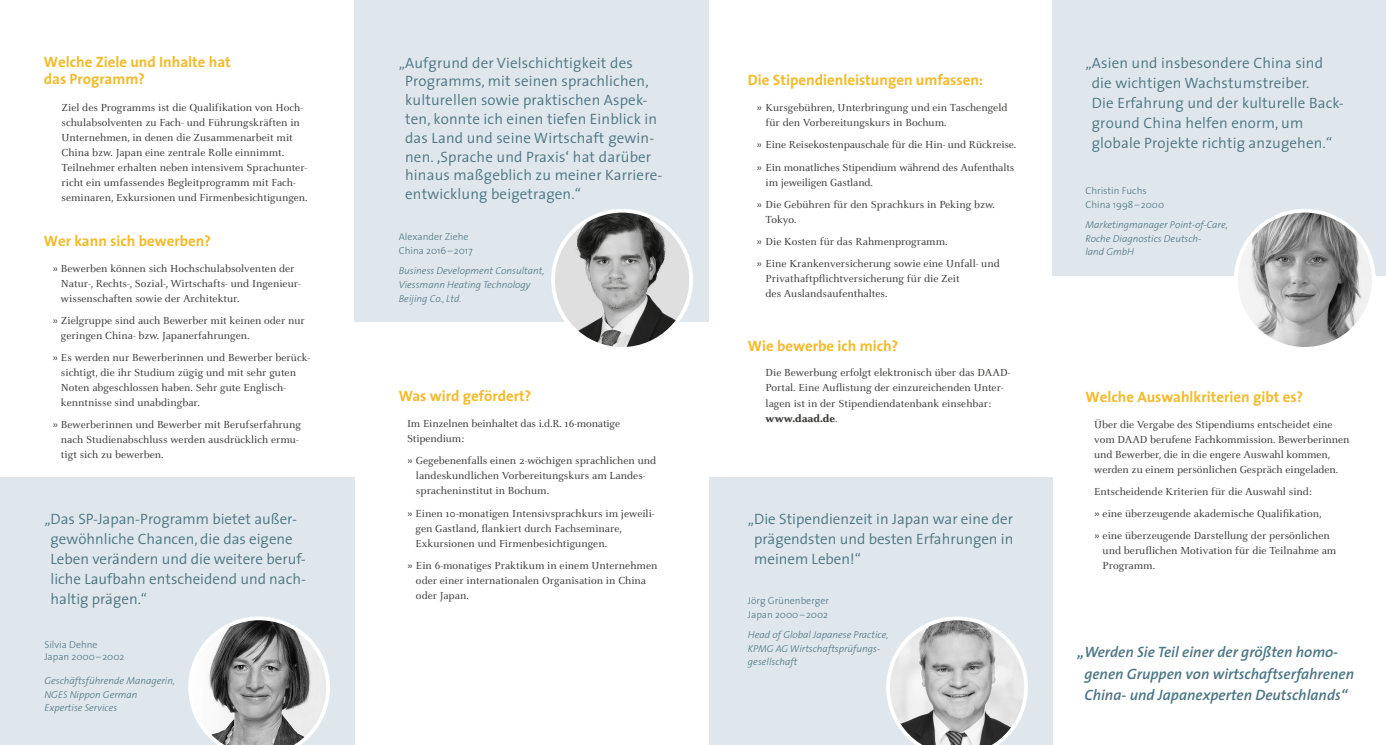
<style>
.page{position:relative;width:1386px;height:745px;background:#fff}
.page>*{position:absolute;margin:0;border:0;box-sizing:border-box;transform-origin:0 0}
.t1{font:300 15px/20px "The Sans";letter-spacing:.01em;color:#4a7483}
.t2{font:700 15px/17.5px "The Sans";color:#f3ba2c}
.t3{font:italic 600 15px/21.2px "The Sans";color:#4a7483}
.t4{font:11.25px/15px "Celeste OT";color:#3c3c3b}
.t5{font:italic 300 10px/13.8px "The Sans";color:#4a7483}
.t6{font:300 10px/13.8px "The Sans";color:#4a7483}
.s1{font-family:"The Sans";font-weight:300}
.s2{font-weight:400}
.s3{font-weight:800}
</style>
<div class="page">
<div style="left:1052px;top:0;width:333px;height:275px;background:#dfe7ec"></div>
<div style="left:354px;top:0;width:354px;height:321px;background:#dfe7ec"></div>
<div style="left:709px;top:477px;width:343px;height:267px;background:#dfe7ec"></div>
<div style="left:0;top:477px;width:354px;height:267px;background:#dfe7ec"></div>
<svg style="left:188px;top:616px;width:142px;height:128px"></svg>
<svg style="left:886px;top:616px;width:142px;height:128px"></svg>
<img style="left:1235px;top:210px;width:138px;height:138px;border-radius:69px">
<div style="left:1233px;top:209px;width:142px;height:141px;border:4px solid #fff;border-radius:50%"></div>
<img style="left:553px;top:210px;width:138px;height:138px;border-radius:69px">
<div style="left:551px;top:209px;width:142px;height:141px;border:4px solid #fff;border-radius:50%"></div>
<h1 class="t2" style="left:44px;top:52px;width:189px">Welche Ziele und Inhalte hat das Programm?</h1>
<p class="t4" style="left:61px;top:100px;width:248px">Ziel des Programms ist die Qualifikation von Hoch&shy;schulabsolventen zu Fach- und Führungskräften in Unternehmen, in denen die Zusammenarbeit mit China bzw. Japan eine zentrale Rolle einnimmt.<br>Teilnehmer erhalten neben intensivem Sprachunter&shy;richt ein umfassendes Begleitprogramm mit Fach&shy;seminaren, Exkursionen und Firmenbesichtigungen.</p>
<h1 class="t2" style="left:44px;top:231px;width:169px">Wer kann sich bewerben?</h1>
<p class="t4" style="left:61px;top:261px;width:241px;text-indent:-8px"><span class="s1">»</span> Bewerben können sich Hochschulabsolventen der<br>Natur-, Rechts-, Sozial-, Wirtschafts- und Ingenieur&shy;wissenschaften sowie der Architektur.</p>
<p class="t4" style="left:61px;top:313px;width:245px;text-indent:-8px"><span class="s1">»</span> Zielgruppe sind auch Bewerber mit keinen oder nur geringen China- bzw. Japanerfahrungen.</p>
<p class="t4" style="left:61px;top:350px;width:251px;text-indent:-8px"><span class="s1">»</span> Es werden nur Bewerberinnen und Bewerber berück&shy;sichtigt, die ihr Studium zügig und mit sehr guten Noten abgeschlossen haben. Sehr gute Englisch&shy;kenntnisse sind unabdingbar.</p>
<p class="t4" style="left:61px;top:417px;width:241px;text-indent:-8px"><span class="s1">»</span> Bewerberinnen und Bewerber mit Berufserfahrung nach Studienabschluss werden ausdrücklich ermu&shy;tigt sich zu bewerben.</p>
<h1 class="t1" style="left:51px;top:508px;width:257px;text-indent:-6px">„Das SP-Japan-Programm bietet außer&shy;gewöhnliche Chancen, die das eigene Leben verändern und die weitere beruf&shy;liche Laufbahn entscheidend und nach&shy;haltig prägen.“</h1>
<p class="t6" style="left:44px;top:637px;width:82px;line-height:12.5px">Silvia Dehne<br>Japan 2000–2002</p>
<p class="t5" style="left:44px;top:672px;width:132px">Geschäftsführende Managerin,<br>NGES Nippon German<br>Expertise Services</p>
<p class="t1" style="left:405px;top:53px;width:259px;line-height:18.8px;text-indent:-6px">„Aufgrund der Vielschichtigkeit des Programms, mit seinen sprachlichen, kulturellen sowie praktischen Aspek&shy;ten, konnte ich einen tiefen Einblick in das Land und seine Wirtschaft gewin&shy;nen. <span class="s2">‚</span>Sprache und Praxis<span class="s2">‘</span> hat darüber hinaus maßgeblich zu meiner Karriere&shy;entwicklung beigetragen.“</p>
<p class="t6" style="left:399px;top:229px;width:76px">Alexander Ziehe<br>China 2016–2017</p>
<p class="t5" style="left:399px;top:263px;width:147px">Business Development Consultant,<br>Viessmann Heating Technology<br>Beijing Co., Ltd.</p>
<h1 class="t2" style="left:399px;top:387px;width:134px">Was wird gefördert?</h1>
<p class="t4" style="left:407px;top:416px;width:215px">Im Einzelnen beinhaltet das i.d.R. 16-monatige<br>Stipendium:</p>
<p class="t4" style="left:416px;top:453px;width:242px;text-indent:-9px"><span class="s1">»</span> Gegebenenfalls einen 2-wöchigen sprachlichen und landeskundlichen Vorbereitungskurs am Landes&shy;spracheninstitut in Bochum.</p>
<p class="t4" style="left:415px;top:505px;width:241px;text-indent:-8px"><span class="s1">»</span> Einen 10-monatigen Intensivsprachkurs im jeweili&shy;gen Gastland, flankiert durch Fachseminare,<br>Exkursionen und Firmenbesichtigungen.</p>
<p class="t4" style="left:416px;top:557px;width:243px;text-indent:-9px"><span class="s1">»</span> Ein 6-monatiges Praktikum in einem Unternehmen oder einer internationalen Organisation in China oder Japan.</p>
<h1 class="t2" style="left:748px;top:70px;width:237px">Die Stipendienleistungen umfassen:</h1>
<p class="t4" style="left:765px;top:100px;width:243px;text-indent:-9px"><span class="s1">»</span> Kursgebühren, Unterbringung und ein Taschengeld für den Vorbereitungskurs in Bochum.</p>
<p class="t4" style="left:756px;top:134px;width:261px;line-height:22.1px"><span class="s1">»</span> Eine Reisekostenpauschale für die Hin- und Rückreise. <span class="s1">»</span> Ein monatliches Stipendium während des Aufenthalts</p>
<p class="t4" style="left:756px;top:171px;width:240px;line-height:22.1px;text-indent:9px">im jeweiligen Gastland.<br><span class="s1">»</span> Die Gebühren für den Sprachkurs in Peking bzw.</p>
<p class="t4" style="left:756px;top:208px;width:245px;line-height:22.1px;text-indent:9px">Tokyo.<br><span class="s1">»</span> Die Kosten für das Rahmenprogramm.<br><span class="s1">»</span> Eine Krankenversicherung sowie eine Unfall- und</p>
<p class="t4" style="left:765px;top:270px;width:196px">Privathaftpflichtversicherung für die Zeit des Auslandsaufenthaltes.</p>
<h1 class="t2" style="left:748px;top:336px;width:152px">Wie bewerbe ich mich?</h1>
<p class="t4" style="left:765px;top:365px;width:246px">Die Bewerbung erfolgt elektronisch über das DAAD-Portal. Eine Auflistung der einzureichenden Unter&shy;lagen ist in der Stipendiendatenbank einsehbar: <span class="s3">www.daad.de</span>.</p>
<h1 class="t1" style="left:754px;top:508px;width:261px;text-align:justify;text-indent:-6px">„Die Stipendienzeit in Japan war eine der prägendsten und besten Erfahrungen in meinem Leben!“</h1>
<p class="t6" style="left:748px;top:593px;width:83px">Jörg Grünenberger<br>Japan 2000–2002</p>
<p class="t5" style="left:748px;top:627px;width:142px">Head of Global Japanese Practice,<br>KPMG AG Wirtschaftsprüfungs&shy;gesellschaft</p>
<h1 class="t1" style="left:1091px;top:52px;width:253px;text-indent:-6px">„Asien und insbesondere China sind die wichtigen Wachstumstreiber.<br>Die Erfahrung und der kulturelle Back&shy;ground China helfen enorm, um globale Projekte richtig anzugehen.“</h1>
<p class="t6" style="left:1085px;top:183px;width:80px">Christin Fuchs<br>China 1998–2000</p>
<p class="t5" style="left:1085px;top:217px;width:144px">Marketingmanager Point-of-Care,<br>Roche Diagnostics Deutsch-<br>land GmbH</p>
<h1 class="t2" style="left:1085px;top:387px;width:219px">Welche Auswahlkriterien gibt es?</h1>
<p class="t4" style="left:1094px;top:416px;width:257px">Über die Vergabe des Stipendiums entscheidet eine vom DAAD berufene Fachkommission. Bewerberinnen und Bewerber, die in die engere Auswahl kommen, werden zu einem persönlichen Gespräch eingeladen.</p>
<p class="t4" style="left:1094px;top:479px;width:237px;line-height:22.1px">Entscheidende Kriterien für die Auswahl sind:<br><span class="s1">»</span> eine überzeugende akademische Qualifikation, <span class="s1">»</span> eine überzeugende Darstellung der persönlichen</p>
<p class="t4" style="left:1102px;top:542px;width:235px">und beruflichen Motivation für die Teilnahme am<br>Programm.</p>
<h1 class="t3" style="left:1084px;top:640px;width:271px;text-indent:-7px">„Werden Sie Teil einer der größten homo&shy;genen Gruppen von wirtschaftserfahrenen<br>China- und Japanexperten Deutschlands“</h1>
</div>
